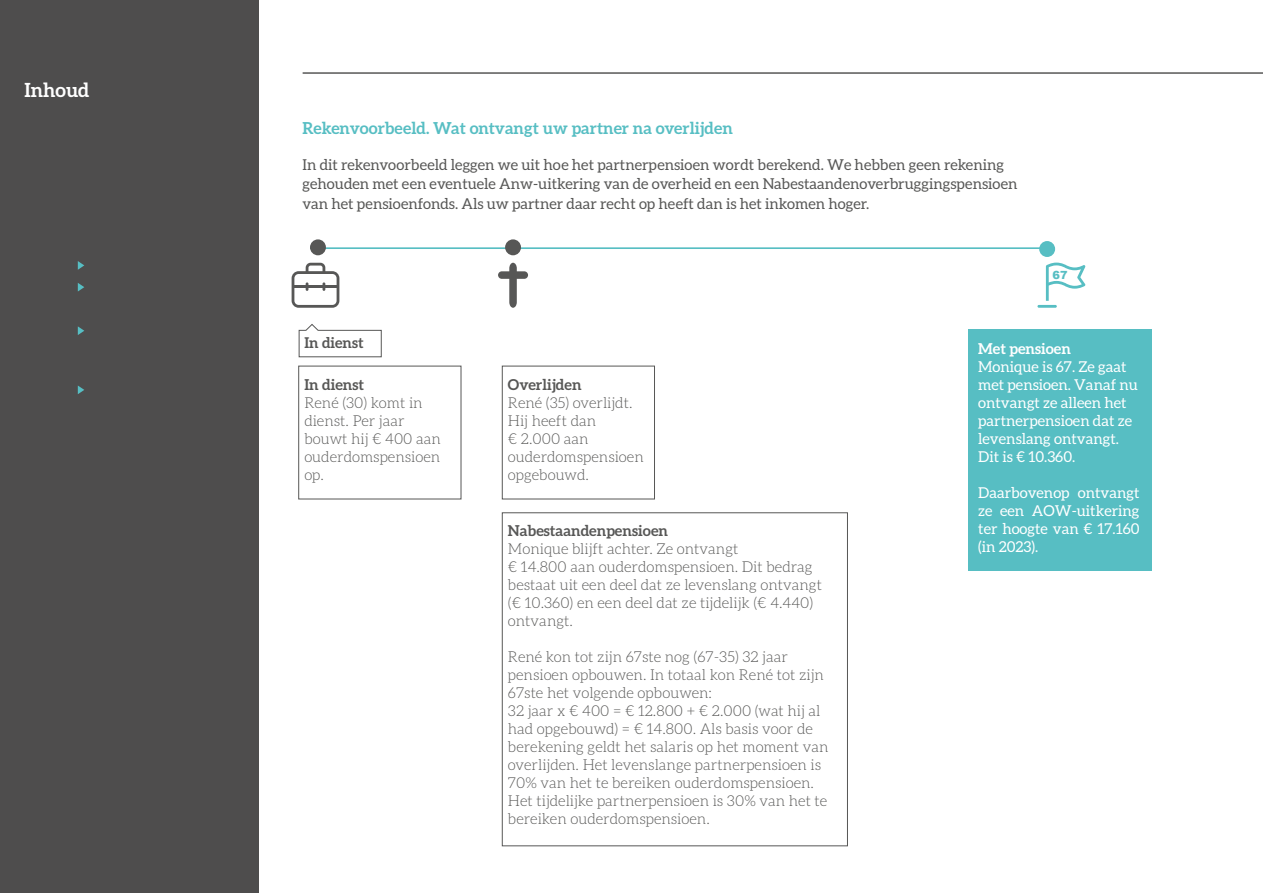
<style>
.page{position:relative;width:1263px;height:893px;background:#fff}
.page>*{position:absolute;margin:0;border:0;box-sizing:border-box;transform-origin:0 0}
.t1{font:700 19.5px "Aleo";color:#fff}
.t2{font:700 16.5px "Aleo";color:#57bec3}
.t3{font:300 15px/18px "Aleo";color:#575756}
.t4{font:15px/19.5px "Aleo";color:#575756}
.t5{font:15px/18px "Aleo";color:#fff}
.t6{font:700 15px "Aleo";color:#575756}
.t7{font:700 15px "Aleo";color:#fff}
.t8{font:700 14.85px "Aleo";color:#575756}
.t9{font:900 11.25px "Arial";color:#57bec3}
</style>
<div class="page">
<hr style="left:303px;top:72px;width:960px;height:2px;background:#575756">
<hr style="left:1037px;top:305px;width:20px;height:3px;background:#57bec3">
<svg style="left:1046px;top:263px;width:39px;height:38px"></svg>
<svg style="left:292px;top:263px;width:47px;height:45px"></svg>
<div style="left:498px;top:271px;width:30px;height:8px;background:#575756;border-radius:4px"></div>
<svg style="left:509px;top:263px;width:8px;height:45px"></svg>
<div style="left:0;top:0;width:259px;height:893px;background:#4e4d4d"></div>
<div style="left:968px;top:329px;width:184px;height:242px;background:#57bec3"></div>
<hr style="left:310px;top:247px;width:737px;height:2px;background:#57bec3">
<div style="left:310px;top:239px;width:16px;height:16px;background:#575756;border-radius:50%"></div>
<div style="left:505px;top:239px;width:16px;height:16px;background:#575756;border-radius:50%"></div>
<div style="left:1039px;top:241px;width:16px;height:16px;background:#57bec3;border-radius:50%"></div>
<svg style="left:298px;top:324px;width:84px;height:34px"></svg>
<div style="left:502px;top:366px;width:153px;height:133px;border:1px solid #575756"></div>
<div style="left:502px;top:512px;width:346px;height:334px;border:1px solid #575756"></div>
<svg style="left:78px;top:283px;width:6px;height:9px"></svg>
<svg style="left:78px;top:261px;width:6px;height:9px"></svg>
<svg style="left:78px;top:326px;width:6px;height:9px"></svg>
<svg style="left:78px;top:385px;width:6px;height:9px"></svg>
<h1 class="t1" style="left:24px;top:78px;width:67px">Inhoud</h1>
<p class="t2" style="left:303px;top:119px;width:432px">Rekenvoorbeeld. Wat ontvangt uw partner na overlijden</p>
<p class="t4" style="left:303px;top:154px;width:716px">In dit rekenvoorbeeld leggen we uit hoe het partnerpensioen wordt berekend. We hebben geen rekening gehouden met een eventuele Anw-uitkering van de overheid en een Nabestaandenoverbruggingspensioen van het pensioenfonds. Als uw partner daar recht op heeft dan is het inkomen hoger.</p>
<p class="t9" style="left:1052px;top:267px;width:17px">67</p>
<p class="t8" style="left:304px;top:334px;width:61px">In dienst</p>
<p class="t6" style="left:304px;top:376px;width:61px">In dienst</p>
<p class="t3" style="left:304px;top:393px;width:138px">René (30) komt in dienst. Per jaar bouwt hij € 400 aan ouderdomspensioen op.</p>
<p class="t6" style="left:508px;top:376px;width:75px">Overlijden</p>
<p class="t3" style="left:508px;top:393px;width:137px">René (35) overlijdt.<br>Hij heeft dan<br>€ 2.000 aan ouderdomspensioen opgebouwd.</p>
<p class="t6" style="left:508px;top:522px;width:162px">Nabestaandenpensioen</p>
<p class="t3" style="left:508px;top:540px;width:316px">Monique blijft achter. Ze ontvangt<br>€ 14.800 aan ouderdomspensioen. Dit bedrag bestaat uit een deel dat ze levenslang ontvangt (€ 10.360) en een deel dat ze tijdelijk (€ 4.440) ontvangt.</p>
<p class="t3" style="left:508px;top:648px;width:322px">René kon tot zijn 67ste nog (67-35) 32 jaar pensioen opbouwen. In totaal kon René tot zijn 67ste het volgende opbouwen:<br>32 jaar x € 400 = € 12.800 + € 2.000 (wat hij al had opgebouwd) = € 14.800. Als basis voor de berekening geldt het salaris op het moment van overlijden. Het levenslange partnerpensioen is 70% van het te bereiken ouderdomspensioen.<br>Het tijdelijke partnerpensioen is 30% van het te bereiken ouderdomspensioen.</p>
<p class="t7" style="left:978px;top:340px;width:94px">Met pensioen</p>
<p class="t5" style="left:978px;top:358px;width:161px">Monique is 67. Ze gaat met pensioen. Vanaf nu ontvangt ze alleen het partnerpensioen dat ze levenslang ontvangt.<br>Dit is € 10.360.</p>
<p class="t5" style="left:978px;top:484px;width:163px;text-align:justify">Daarbovenop ontvangt ze een AOW-uitkering ter hoogte van € 17.160 (in 2023).</p>
</div>
